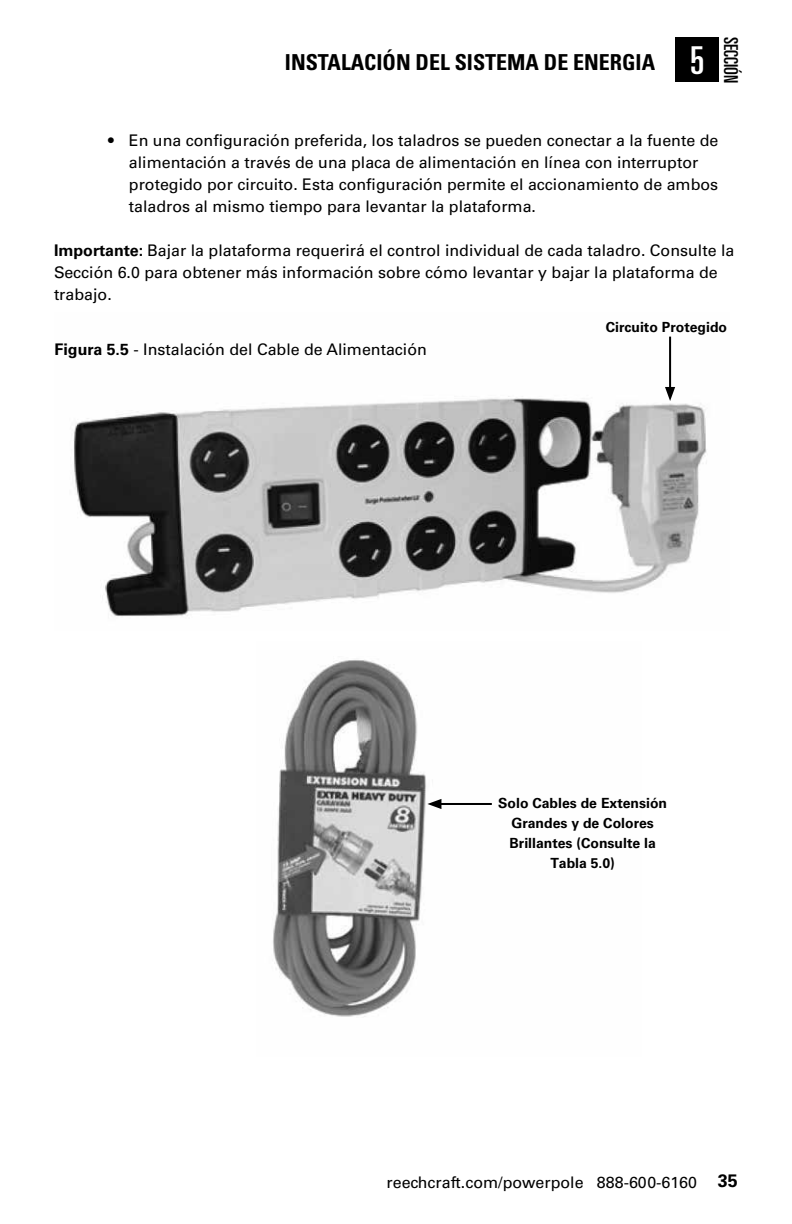
<style>
.page{position:relative;width:792px;height:1224px;background:#fff}
.page>*{position:absolute;margin:0;border:0;box-sizing:border-box;transform-origin:0 0}
.t1{font:ultra-condensed 38.4px "Univers LT Std";color:#fff}
.t2{font:700 condensed 22px "Univers LT Std";color:#000}
.t3{font:ultra-condensed 19.2px "Univers LT Std";color:#000}
.t4{font:16px/22px "Univers LT Std";color:#000}
.t5{font:700 14px/20px "Univers LT Std";color:#000;text-align:center}
.s1{font-weight:700}
.s2{font-weight:700;font-size:18px}
</style>
<div class="page">
<img style="left:74px;top:336px;width:633px;height:281px">
<div style="left:675px;top:38px;width:44px;height:44px;background:#000"></div>
<hr style="left:669px;top:337px;width:2px;height:53px;background:#000">
<svg style="left:665px;top:387px;width:10px;height:14px"></svg>
<img style="left:273px;top:660px;width:169px;height:357px">
<hr style="left:438px;top:803px;width:54px;height:2px;background:#000">
<svg style="left:427px;top:799px;width:14px;height:10px"></svg>
<h2 class="t2" style="left:285px;top:48px;width:372px">INSTALACIÓN DEL SISTEMA DE ENERGIA</h2>
<p class="t3" style="left:742px;top:37px;width:47px;rotate:90deg">SECCIÓN</p>
<h1 class="t1" style="left:690px;top:38px;width:16px">5</h1>
<p class="t4" style="left:129px;top:129px;width:591px;text-indent:-21px">• En una configuración preferida, los taladros se pueden conectar a la fuente de alimentación a través de una placa de alimentación en línea con interruptor protegido por circuito. Esta configuración permite el accionamiento de ambos taladros al mismo tiempo para levantar la plataforma.</p>
<p class="t4" style="left:54px;top:239px;width:682px"><span class="s1">Importante:</span> Bajar la plataforma requerirá el control individual de cada taladro. Consulte la<br>Sección 6.0 para obtener más información sobre cómo levantar y bajar la plataforma de trabajo.</p>
<p class="t4" style="left:55px;top:338px;width:374px"><span class="s1">Figura 5.5</span> - Instalación del Cable de Alimentación</p>
<p class="t5" style="left:606px;top:317px;width:123px">Circuito Protegido</p>
<p class="t5" style="left:498px;top:793px;width:170px">Solo Cables de Extensión<br>Grandes y de Colores<br>Brillantes (Consulte la<br>Tabla 5.0)</p>
<p class="t4" style="left:387px;top:1171px;width:353px">reechcraft.com/powerpole 888-600-6160 <span class="s2">35</span></p>
</div>
